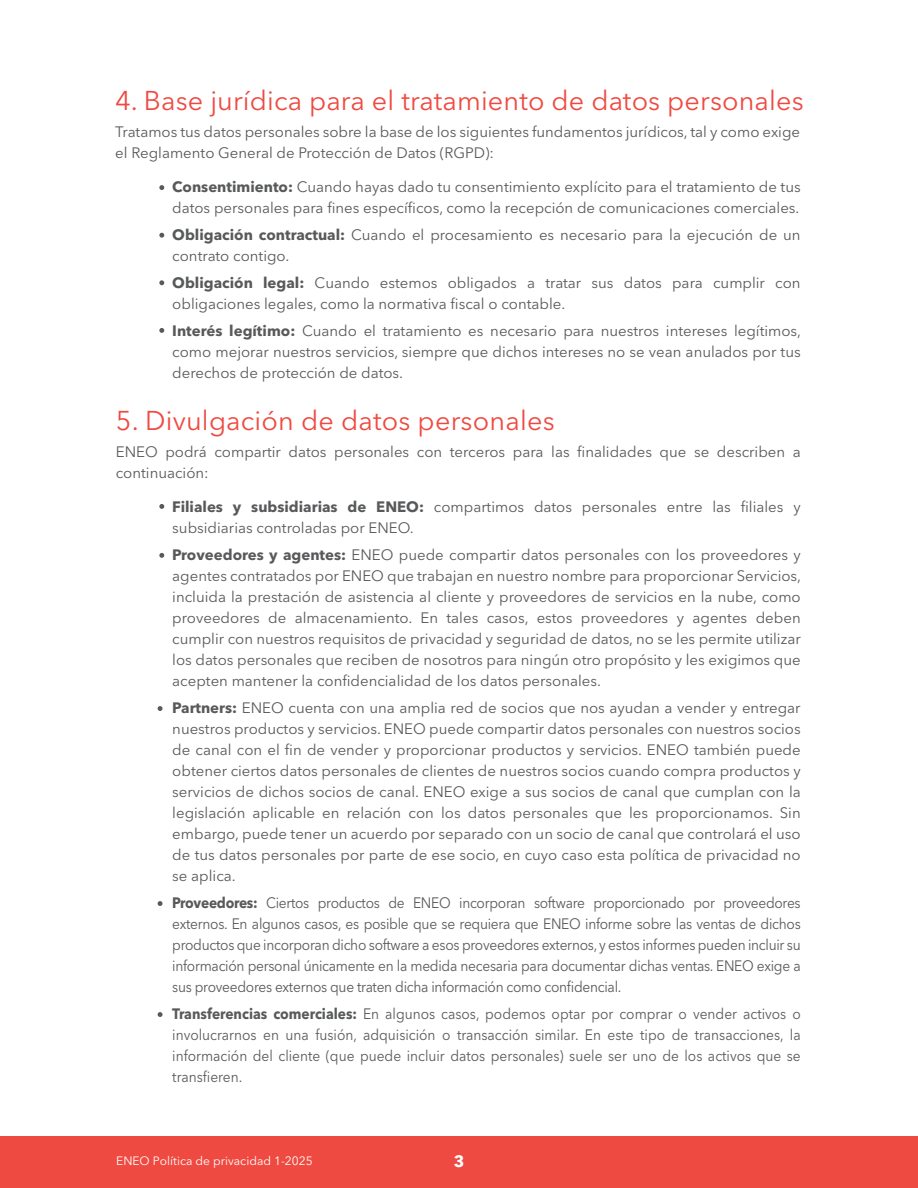
<style>
.page{position:relative;width:918px;height:1188px;background:#fff}
.page>*{position:absolute;margin:0;border:0;box-sizing:border-box;transform-origin:0 0}
.t1{font:27px "Avenir Next LT Pro";letter-spacing:.005em;color:#ef4a41}
.t2{font:700 16.5px "Avenir Next LT Pro";color:#fff}
.t3{font:15px/21px "Avenir Next LT Pro";color:#58595b}
.t4{font:15px/21px "Avenir Next LT Pro";color:#58595b;text-align:justify;scale:.92 1}
.t5{font:12px "Avenir Next LT Pro";color:#fff}
.s1{font-weight:700}
</style>
<div class="page">
<svg style="left:159px;top:504px;width:5px;height:5px"></svg>
<svg style="left:159px;top:553px;width:5px;height:5px"></svg>
<div style="left:0;top:1137px;width:918px;height:51px;background:#ef4a41"></div>
<svg style="left:158px;top:901px;width:5px;height:5px"></svg>
<svg style="left:158px;top:1012px;width:5px;height:5px"></svg>
<svg style="left:158px;top:706px;width:5px;height:5px"></svg>
<svg style="left:159px;top:185px;width:5px;height:5px"></svg>
<svg style="left:159px;top:233px;width:5px;height:5px"></svg>
<svg style="left:159px;top:280px;width:5px;height:5px"></svg>
<svg style="left:159px;top:328px;width:5px;height:5px"></svg>
<h1 class="t1" style="left:115px;top:85px;width:690px">4. Base jurídica para el tratamiento de datos personales</h1>
<p class="t3" style="left:115px;top:121px;width:686px">Tratamos tus datos personales sobre la base de los siguientes fundamentos jurídicos, tal y como exige el Reglamento General de Protección de Datos (RGPD):</p>
<p class="t3" style="left:172px;top:176px;width:630px"><span class="s1">Consentimiento:</span> Cuando hayas dado tu consentimiento explícito para el tratamiento de tus datos personales para fines específicos, como la recepción de comunicaciones comerciales.</p>
<p class="t3" style="left:172px;top:224px;width:630px"><span class="s1">Obligación contractual:</span> Cuando el procesamiento es necesario para la ejecución de un contrato contigo.</p>
<p class="t3" style="left:172px;top:272px;width:630px"><span class="s1">Obligación legal:</span> Cuando estemos obligados a tratar sus datos para cumplir con obligaciones legales, como la normativa fiscal o contable.</p>
<p class="t3" style="left:172px;top:320px;width:630px;text-align:justify"><span class="s1">Interés legítimo:</span> Cuando el tratamiento es necesario para nuestros intereses legítimos, como mejorar nuestros servicios, siempre que dichos intereses no se vean anulados por tus derechos de protección de datos.</p>
<h1 class="t1" style="left:116px;top:405px;width:440px">5. Divulgación de datos personales</h1>
<p class="t3" style="left:116px;top:441px;width:686px">ENEO podrá compartir datos personales con terceros para las finalidades que se describen a continuación:</p>
<p class="t3" style="left:172px;top:496px;width:630px"><span class="s1">Filiales y subsidiarias de ENEO:</span> compartimos datos personales entre las filiales y subsidiarias controladas por ENEO.</p>
<p class="t3" style="left:172px;top:544px;width:630px;text-align:justify"><span class="s1">Proveedores y agentes:</span> ENEO puede compartir datos personales con los proveedores y agentes contratados por ENEO que trabajan en nuestro nombre para proporcionar Servicios, incluida la prestación de asistencia al cliente y proveedores de servicios en la nube, como proveedores de almacenamiento. En tales casos, estos proveedores y agentes deben cumplir con nuestros requisitos de privacidad y seguridad de datos, no se les permite utilizar los datos personales que reciben de nosotros para ningún otro propósito y les exigimos que acepten mantener la confidencialidad de los datos personales.</p>
<p class="t3" style="left:172px;top:697px;width:630px;text-align:justify"><span class="s1">Partners:</span> ENEO cuenta con una amplia red de socios que nos ayudan a vender y entregar nuestros productos y servicios. ENEO puede compartir datos personales con nuestros socios de canal con el fin de vender y proporcionar productos y servicios. ENEO también puede obtener ciertos datos personales de clientes de nuestros socios cuando compra productos y servicios de dichos socios de canal. ENEO exige a sus socios de canal que cumplan con la legislación aplicable en relación con los datos personales que les proporcionamos. Sin embargo, puede tener un acuerdo por separado con un socio de canal que controlará el uso de tus datos personales por parte de ese socio, en cuyo caso esta política de privacidad no se aplica.</p>
<p class="t4" style="left:172px;top:892px;width:685px"><span class="s1">Proveedores:</span> Ciertos productos de ENEO incorporan software proporcionado por proveedores externos. En algunos casos, es posible que se requiera que ENEO informe sobre las ventas de dichos productos que incorporan dicho software a esos proveedores externos, y estos informes pueden incluir su información personal únicamente en la medida necesaria para documentar dichas ventas. ENEO exige a sus proveedores externos que traten dicha información como confidencial.</p>
<p class="t4" style="left:172px;top:1003px;width:685px"><span class="s1">Transferencias comerciales:</span> En algunos casos, podemos optar por comprar o vender activos o involucrarnos en una fusión, adquisición o transacción similar. En este tipo de transacciones, la información del cliente (que puede incluir datos personales) suele ser uno de los activos que se transfieren.</p>
<p class="t5" style="left:116px;top:1154px;width:198px">ENEO Política de privacidad 1-2025</p>
<p class="t2" style="left:454px;top:1151px;width:12px">3</p>
</div>
